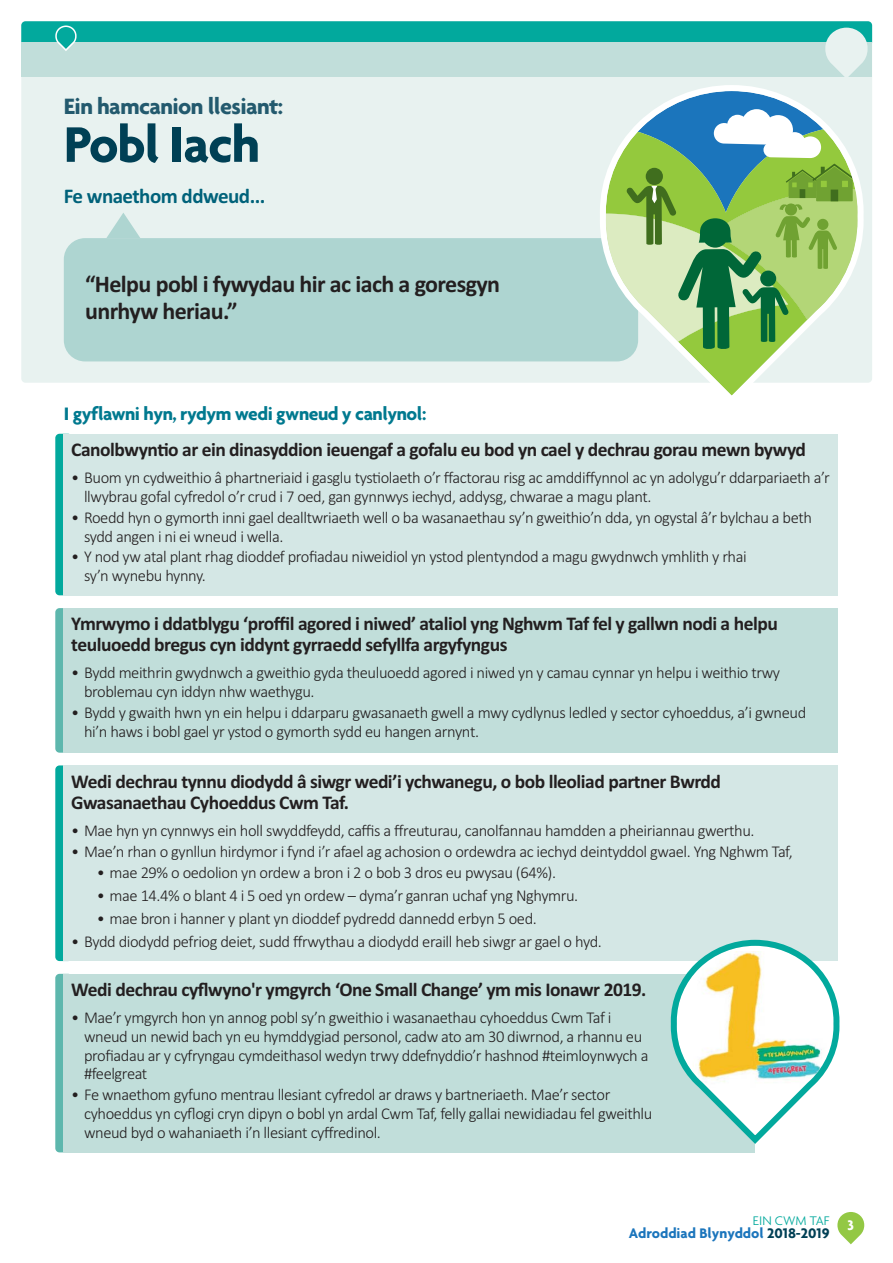
<style>
.page{position:relative;width:893px;height:1263px;background:#fff}
.page>*{position:absolute;margin:0;border:0;box-sizing:border-box;transform-origin:0 0}
.t1{font:700 54px "Agenda";letter-spacing:-.025em;color:#004055}
.t2{font:700 24px/27px "Calibri";letter-spacing:-.025em;color:#231f20}
.t3{font:700 24px "Agenda";letter-spacing:-.025em;color:#235a6e}
.t4{font:700 21px "Calibri";letter-spacing:-.025em;color:#00627a}
.t5{font:700 19.5px/21px "Calibri";letter-spacing:-.025em;color:#231f20}
.t6{font:700 19.5px "Agenda";letter-spacing:-.025em;color:#00798f}
.t7{font:300 16.5px/18.8px "Calibri";letter-spacing:-.025em;color:#231f20}
.t8{font:700 15px "Agenda";color:#1b75bc}
.t9{font:700 15px "Agenda";color:#fff}
.t10{font:300 13.5px "Agenda";color:#02a99d}
.s1{color:#004055}
</style>
<div class="page">
<svg style="left:837px;top:1212px;width:27px;height:32px"></svg>
<div style="left:21px;top:21px;width:851px;height:362px;background:#e8f2f0;border-radius:4px"></div>
<div style="left:64px;top:238px;width:574px;height:123px;background:#aed5d1;border-radius:21px"></div>
<svg style="left:106px;top:213px;width:34px;height:25px"></svg>
<div style="left:55px;top:434px;width:17px;height:161px;background:#02a99d;border-radius:4px"></div>
<div style="left:64px;top:434px;width:774px;height:161px;background:#d4e7e5"></div>
<div style="left:55px;top:608px;width:17px;height:145px;background:#5db7ad;border-radius:4px"></div>
<div style="left:64px;top:608px;width:774px;height:145px;background:#c1deda"></div>
<div style="left:55px;top:765px;width:17px;height:196px;background:#02a99d;border-radius:4px"></div>
<div style="left:64px;top:765px;width:774px;height:196px;background:#d4e7e5"></div>
<div style="left:55px;top:974px;width:17px;height:178px;background:#5db7ad;border-radius:4px"></div>
<div style="left:64px;top:974px;width:691px;height:178px;background:#c1deda"></div>
<svg style="left:670px;top:940px;width:169px;height:204px"></svg>
<svg style="left:600px;top:85px;width:263px;height:311px"></svg>
<svg style="left:21px;top:21px;width:851px;height:56px"></svg>
<h2 class="t3" style="left:64px;top:97px;width:221px">Ein hamcanion llesiant:</h2>
<h1 class="t1" style="left:64px;top:123px;width:198px">Pobl Iach</h1>
<p class="t4" style="left:64px;top:189px;width:203px">Fe wnaethom ddweud...</p>
<h2 class="t2" style="left:85px;top:273px;width:416px">“Helpu pobl i fywydau hir ac iach a goresgyn unrhyw heriau.”</h2>
<p class="t6" style="left:64px;top:406px;width:364px">I gyflawni hyn, rydym wedi gwneud y canlynol:</p>
<p class="t5" style="left:71px;top:440px;width:736px">Canolbwyntio ar ein dinasyddion ieuengaf a gofalu eu bod yn cael y dechrau gorau mewn bywyd</p>
<p class="t7" style="left:84px;top:470px;width:747px;text-indent:-13px">• Buom yn cydweithio â phartneriaid i gasglu tystiolaeth o’r ffactorau risg ac amddiffynnol ac yn adolygu’r ddarpariaeth a’r llwybrau gofal cyfredol o’r crud i 7 oed, gan gynnwys iechyd, addysg, chwarae a magu plant.</p>
<p class="t7" style="left:84px;top:509px;width:729px;text-indent:-13px">• Roedd hyn o gymorth inni gael dealltwriaeth well o ba wasanaethau sy’n gweithio’n dda, yn ogystal â’r bylchau a beth sydd angen i ni ei wneud i wella.</p>
<p class="t7" style="left:84px;top:549px;width:664px;text-indent:-13px">• Y nod yw atal plant rhag dioddef profiadau niweidiol yn ystod plentyndod a magu gwydnwch ymhlith y rhai sy’n wynebu hynny.</p>
<p class="t5" style="left:71px;top:615px;width:708px">Ymrwymo i ddatblygu ‘proffil agored i niwed’ ataliol yng Nghwm Taf fel y gallwn nodi a helpu teuluoedd bregus cyn iddynt gyrraedd sefyllfa argyfyngus</p>
<p class="t7" style="left:84px;top:665px;width:697px;text-indent:-13px">• Bydd meithrin gwydnwch a gweithio gyda theuluoedd agored i niwed yn y camau cynnar yn helpu i weithio trwy broblemau cyn iddyn nhw waethygu.</p>
<p class="t7" style="left:84px;top:705px;width:723px;text-indent:-13px">• Bydd y gwaith hwn yn ein helpu i ddarparu gwasanaeth gwell a mwy cydlynus ledled y sector cyhoeddus, a’i gwneud hi’n haws i bobl gael yr ystod o gymorth sydd eu hangen arnynt.</p>
<p class="t5" style="left:71px;top:772px;width:651px">Wedi dechrau tynnu diodydd â siwgr wedi’i ychwanegu, o bob lleoliad partner Bwrdd<br>Gwasanaethau Cyhoeddus Cwm Taf.</p>
<p class="t7" style="left:71px;top:822px;width:684px">• Mae hyn yn cynnwys ein holl swyddfeydd, caffis a ffreuturau, canolfannau hamdden a pheiriannau gwerthu.</p>
<p class="t7" style="left:71px;top:843px;width:723px">• Mae’n rhan o gynllun hirdymor i fynd i’r afael ag achosion o ordewdra ac iechyd deintyddol gwael. Yng Nghwm Taf,</p>
<p class="t7" style="left:97px;top:864px;width:461px">• mae 29% o oedolion yn ordew a bron i 2 o bob 3 dros eu pwysau (64%).</p>
<p class="t7" style="left:97px;top:887px;width:483px">• mae 14.4% o blant 4 i 5 oed yn ordew – dyma’r ganran uchaf yng Nghymru.</p>
<p class="t7" style="left:97px;top:910px;width:441px">• mae bron i hanner y plant yn dioddef pydredd dannedd erbyn 5 oed.</p>
<p class="t7" style="left:71px;top:933px;width:532px">• Bydd diodydd pefriog deiet, sudd ffrwythau a diodydd eraill heb siwgr ar gael o hyd.</p>
<p class="t5" style="left:71px;top:980px;width:576px">Wedi dechrau cyflwyno'r ymgyrch ‘One Small Change’ ym mis Ionawr 2019.</p>
<p class="t7" style="left:84px;top:1010px;width:566px;text-indent:-13px">• Mae’r ymgyrch hon yn annog pobl sy’n gweithio i wasanaethau cyhoeddus Cwm Taf i wneud un newid bach yn eu hymddygiad personol, cadw ato am 30 diwrnod, a rhannu eu profiadau ar y cyfryngau cymdeithasol wedyn trwy ddefnyddio’r hashnod #teimloynwych a #feelgreat</p>
<p class="t7" style="left:84px;top:1087px;width:570px;text-indent:-13px">• Fe wnaethom gyfuno mentrau llesiant cyfredol ar draws y bartneriaeth. Mae’r sector cyhoeddus yn cyflogi cryn dipyn o bobl yn ardal Cwm Taf, felly gallai newidiadau fel gweithlu wneud byd o wahaniaeth i’n llesiant cyffredinol.</p>
<p class="t10" style="left:753px;top:1215px;width:78px">EIN CWM TAF</p>
<p class="t8" style="left:628px;top:1228px;width:202px">Adroddiad Blynyddol <span class="s1">2018-2019</span></p>
<p class="t9" style="left:847px;top:1220px;width:8px">3</p>
</div>
